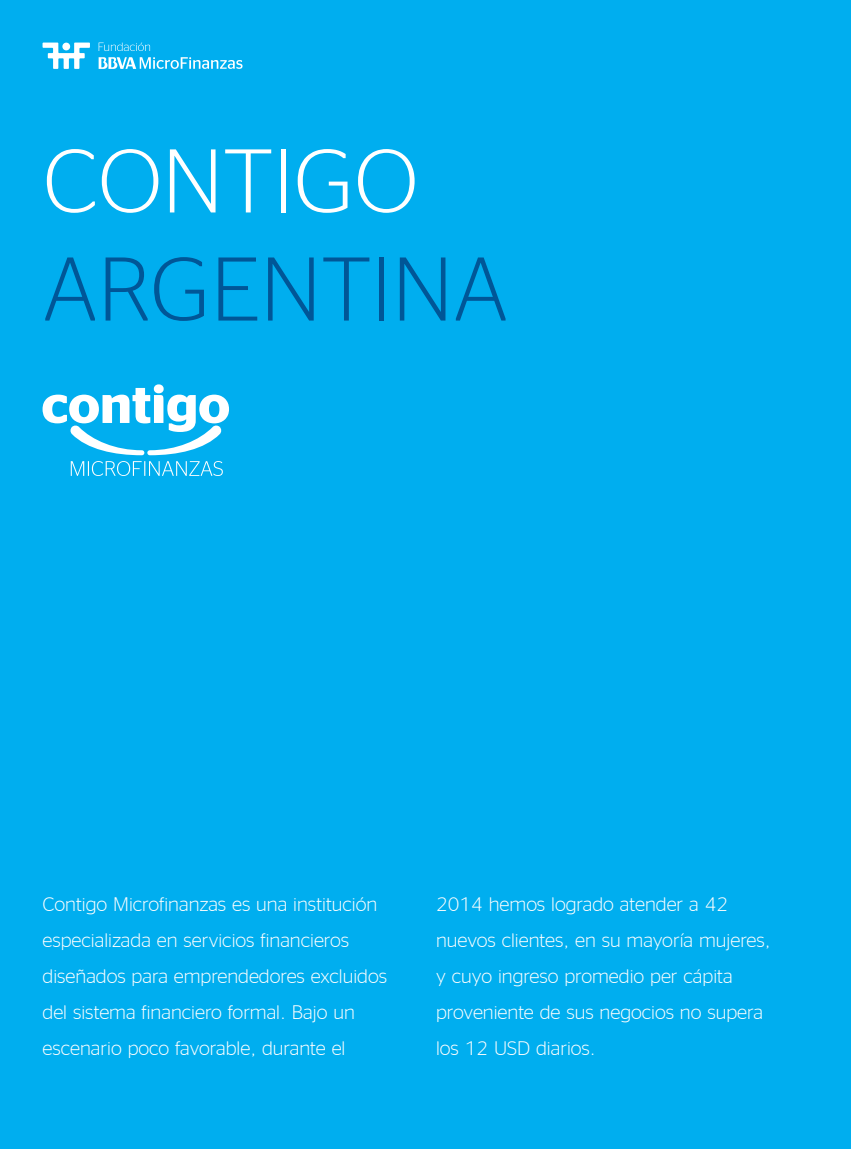
<style>
.page{position:relative;width:851px;height:1149px;background:#fff}
.page>*{position:absolute;margin:0;border:0;box-sizing:border-box;transform-origin:0 0}
.t1{font:300 90px "BBVA Office";color:#005697}
.t2{font:300 90px "BBVA Office";color:#fff}
.t3{font:300 19.5px/36px "BBVA Office";color:#fff}
</style>
<div class="page">
<div style="left:0;top:0;width:850px;height:1148px;background:#00aeef"></div>
<svg style="left:43px;top:43px;width:47px;height:26px"></svg>
<svg style="left:99px;top:43px;width:51px;height:8px"></svg>
<svg style="left:99px;top:57px;width:143px;height:12px"></svg>
<svg style="left:71px;top:461px;width:152px;height:15px"></svg>
<svg style="left:43px;top:384px;width:186px;height:71px"></svg>
<h1 class="t2" style="left:43px;top:131px;width:377px">contigo</h1>
<h1 class="t1" style="left:43px;top:239px;width:467px">argentina</h1>
<p class="t3" style="left:43px;top:885px;width:346px">Contigo Microfinanzas es una institución especializada en servicios financieros diseñados para emprendedores excluidos del sistema financiero formal. Bajo un escenario poco favorable, durante el</p>
<p class="t3" style="left:436px;top:885px;width:336px">2014 hemos logrado atender a 42 nuevos clientes, en su mayoría mujeres, y cuyo ingreso promedio per cápita proveniente de sus negocios no supera los 12 USD diarios.</p>
</div>
